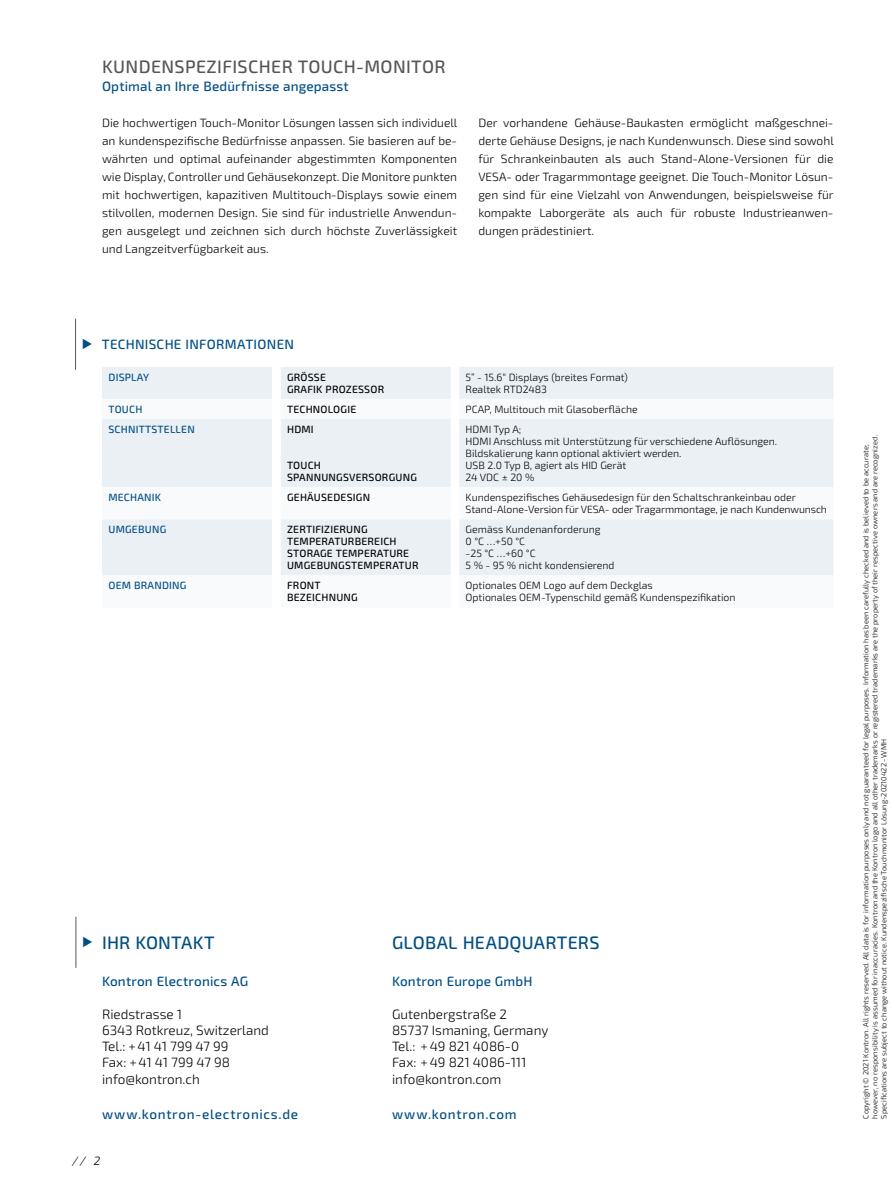
<style>
.page{position:relative;width:893px;height:1191px;background:#fff}
.page>*{position:absolute;margin:0;border:0;box-sizing:border-box;transform-origin:0 0}
.t1{font:500 18px "Sn T";letter-spacing:.02em;color:#555756}
.t2{font:500 18px "Sn T";letter-spacing:.01em;color:#004e82}
.t3{font:300 13.5px/16.2px "Sn T";color:#000}
.t4{font:500 13.5px "Sn T";letter-spacing:.015em;color:#004e82}
.t5{font:500 13.5px "Sn T";letter-spacing:.055em;color:#004e82}
.t6{font:500 13.5px "Sn T";letter-spacing:.05em;color:#004e82}
.t7{font:300 12px/18px "Sn T";color:#000;text-align:justify}
.t8{font:italic 300 12px "Sn T";color:#000}
.t9{font:300 10.5px/12px "Sn T";color:#000}
.t10{font:500 10.5px/12px "Sn T";letter-spacing:.02em;color:#000}
.t11{font:500 10.5px "Sn T";letter-spacing:.02em;color:#004e82}
.t12{font:300 7.5px/9px "Sn T";letter-spacing:.01em;color:#000}
</style>
<div class="page">
<hr style="left:75px;top:319px;width:1px;height:51px;background:#555756">
<div style="left:102px;top:367px;width:731px;height:32px;background:#ebf0f5"></div>
<svg style="left:272px;top:367px;width:9px;height:32px"></svg>
<svg style="left:102px;top:419px;width:731px;height:156px;fill:#ebf0f5"></svg>
<hr style="left:76px;top:916px;width:1px;height:51px;background:#555756">
<h1 class="t1" style="left:102px;top:56px;width:345px">KUNDENSPEZIFISCHER TOUCH-MONITOR</h1>
<p class="t4" style="left:102px;top:78px;width:248px">Optimal an Ihre Bedürfnisse angepasst</p>
<p class="t7" style="left:102px;top:114px;width:357px">Die hochwertigen Touch-Monitor Lösungen lassen sich individuell an kundenspezifische Bedürfnisse anpassen. Sie basieren auf be&shy;währten und optimal aufeinander abgestimmten Komponenten wie Display, Controller und Gehäusekonzept. Die Monitore punkten mit hochwertigen, kapazitiven Multitouch-Displays sowie einem stilvollen, modernen Design. Sie sind für industrielle Anwendun&shy;gen ausgelegt und zeichnen sich durch höchste Zuverlässigkeit und Langzeitverfügbarkeit aus.</p>
<p class="t7" style="left:478px;top:114px;width:357px;text-align:left">Der vorhandene Gehäuse-Baukasten ermöglicht maßgeschnei&shy;derte Gehäuse Designs, je nach Kundenwunsch. Diese sind sowohl für Schrankeinbauten als auch Stand-Alone-Versionen für die VESA- oder Tragarmmontage geeignet. Die Touch-Monitor Lösun&shy;gen sind für eine Vielzahl von Anwendungen, beispielsweise für kompakte Laborgeräte als auch für robuste Industrieanwen&shy;dungen prädestiniert.</p>
<p class="t4" style="left:102px;top:336px;width:194px">TECHNISCHE INFORMATIONEN</p>
<p class="t11" style="left:108px;top:371px;width:42px">DISPLAY</p>
<p class="t10" style="left:287px;top:371px;width:99px">GRÖSSE<br>GRAFIK PROZESSOR</p>
<p class="t9" style="left:466px;top:371px;width:164px">5” - 15.6“ Displays (breites Format)<br>Realtek RTD2483</p>
<p class="t11" style="left:108px;top:403px;width:35px">TOUCH</p>
<p class="t10" style="left:287px;top:403px;width:71px">TECHNOLOGIE</p>
<p class="t9" style="left:466px;top:403px;width:174px">PCAP, Multitouch mit Glasoberfläche</p>
<p class="t11" style="left:108px;top:423px;width:88px">SCHNITTSTELLEN</p>
<p class="t10" style="left:287px;top:423px;width:28px">HDMI</p>
<p class="t10" style="left:287px;top:459px;width:131px">TOUCH<br>SPANNUNGSVERSORGUNG</p>
<p class="t9" style="left:466px;top:423px;width:313px">HDMI Typ A;<br>HDMI Anschluss mit Unterstützung für verschiedene Auflösungen.<br>Bildskalierung kann optional aktiviert werden.<br>USB 2.0 Typ B, agiert als HID Gerät<br>24 VDC ± 20 %</p>
<p class="t11" style="left:108px;top:491px;width:54px">MECHANIK</p>
<p class="t10" style="left:287px;top:491px;width:85px">GEHÄUSEDESIGN</p>
<p class="t9" style="left:466px;top:491px;width:363px">Kundenspezifisches Gehäusedesign für den Schaltschrankeinbau oder<br>Stand-Alone-Version für VESA- oder Tragarmmontage, je nach Kundenwunsch</p>
<p class="t11" style="left:108px;top:523px;width:59px">UMGEBUNG</p>
<p class="t10" style="left:287px;top:523px;width:133px">ZERTIFIZIERUNG<br>TEMPERATURBEREICH<br>STORAGE TEMPERATURE<br>UMGEBUNGSTEMPERATUR</p>
<p class="t9" style="left:466px;top:523px;width:150px">Gemäss Kundenanforderung<br>0 °C …+50 °C<br>-25 °C …+60 °C<br>5 % - 95 % nicht kondensierend</p>
<p class="t11" style="left:108px;top:579px;width:80px">OEM BRANDING</p>
<p class="t10" style="left:287px;top:579px;width:72px">FRONT<br>BEZEICHNUNG</p>
<p class="t9" style="left:466px;top:579px;width:271px">Optionales OEM Logo auf dem Deckglas<br>Optionales OEM-Typenschild gemäß Kundenspezifikation</p>
<h1 class="t2" style="left:102px;top:931px;width:114px">IHR KONTAKT</h1>
<p class="t4" style="left:102px;top:973px;width:148px">Kontron Electronics AG</p>
<p class="t3" style="left:102px;top:1006px;width:168px">Riedstrasse 1<br>6343 Rotkreuz, Switzerland<br>Tel.: +41 41 799 47 99<br>Fax: +41 41 799 47 98 info@kontron.ch</p>
<p class="t5" style="left:102px;top:1106px;width:198px">www.kontron-electronics.de</p>
<p class="t8" style="left:72px;top:1153px;width:30px">// 2</p>
<h1 class="t2" style="left:392px;top:931px;width:209px">GLOBAL HEADQUARTERS</h1>
<p class="t4" style="left:392px;top:973px;width:142px">Kontron Europe GmbH</p>
<p class="t3" style="left:392px;top:1006px;width:158px">Gutenbergstraße 2<br>85737 Ismaning, Germany<br>Tel.: +49 821 4086-0<br>Fax: +49 821 4086-111 info@kontron.com</p>
<p class="t6" style="left:392px;top:1106px;width:126px">www.kontron.com</p>
<p class="t12" style="left:862px;top:1118px;width:685px;rotate:-90deg">Copyright © 2021 Kontron. All rights reserved. All data is for information purposes only and not guaranteed for legal purposes. Information has been carefully checked and is believed to be accurate; however, no responsibility is assumed for inaccuracies. Kontron and the Kontron logo and all other trademarks or registered trademarks are the property of their respective owners and are recognized.<br>Specifications are subject to change without notice. Kundenspezifische Touchmonitor Lösung-20210422 -WMH</p>
</div>
